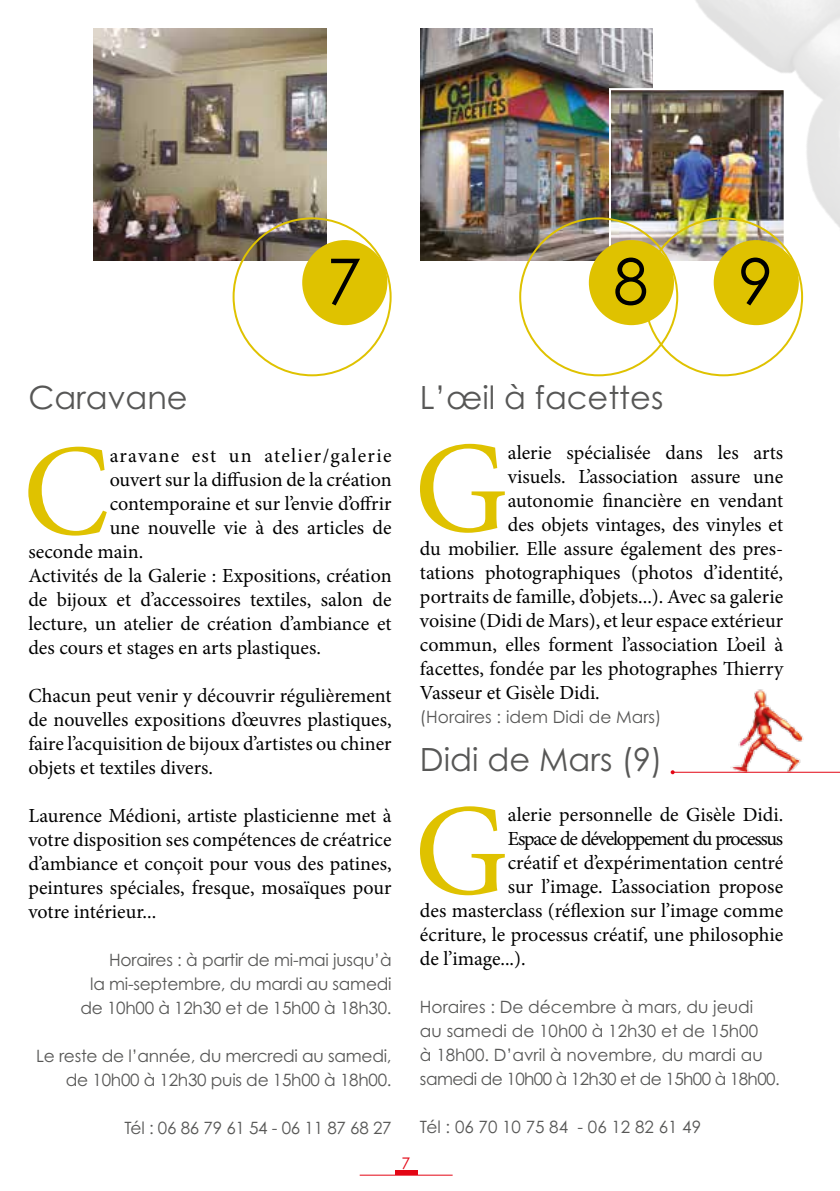
<style>
.page{position:relative;width:840px;height:1191px;background:#fff}
.page>*{position:absolute;margin:0;border:0;box-sizing:border-box;transform-origin:0 0}
.t1{font:130.8px "Minion Pro";color:#dfc200}
.t2{font:63.6px "Century Gothic Pro";color:#000}
.t3{font:32px "Century Gothic Pro";color:#575756}
.t4{font:20px/24px "Minion Pro";color:#000;text-align:justify}
.t5{font:20px "Minion Pro";letter-spacing:-.06em;color:#000}
.t6{font:20px "Minion Pro";letter-spacing:.065em;color:#000}
.t7{font:17px/24px "Century Gothic Pro";letter-spacing:-.015em;color:#575756;text-align:right}
.t8{font:16px "Century Gothic Pro";color:#e30615}
</style>
<div class="page">
<img style="left:387px;top:0;width:452px;height:775px">
<hr style="left:359px;top:1174px;width:93px;height:1px;background:#e30615">
<div style="left:395px;top:1170px;width:22px;height:5px;background:#e30615"></div>
<img style="left:94px;top:28px;width:232px;height:233px">
<div style="left:302px;top:240px;width:85px;height:85px;background:#dfc200;border-radius:50%"></div>
<img style="left:420px;top:28px;width:232px;height:233px">
<img style="left:729px;top:687px;width:75px;height:88px">
<hr style="left:672px;top:771px;width:167px;height:1px;background:#e30615">
<svg style="left:670px;top:770px;width:4px;height:4px"></svg>
<img style="left:611px;top:91px;width:171px;height:170px">
<div style="left:608px;top:88px;width:177px;height:177px;border:2px solid #fff"></div>
<div style="left:713px;top:240px;width:85px;height:85px;background:#dfc200;border-radius:50%"></div>
<div style="left:588px;top:240px;width:85px;height:85px;background:#dfc200;border-radius:50%"></div>
<h2 class="t2" style="left:326px;top:243px;width:37px">7</h2>
<h2 class="t2" style="left:612px;top:243px;width:37px">8</h2>
<h2 class="t2" style="left:737px;top:243px;width:37px">9</h2>
<h3 class="t3" style="left:28px;top:377px;width:161px">Caravane</h3>
<h1 class="t1" style="left:23px;top:404px;width:88px">C</h1>
<p class="t6" style="left:110px;top:442px;width:283px">aravane est un atelier/galerie</p>
<p class="t4" style="left:110px;top:467px;width:283px">ouvert sur la diffusion de la création</p>
<p class="t4" style="left:110px;top:491px;width:283px">contemporaine et sur l’envie d’offrir</p>
<p class="t4" style="left:110px;top:515px;width:283px">une nouvelle vie à des articles de</p>
<p class="t4" style="left:28px;top:539px;width:116px">seconde main.</p>
<p class="t4" style="left:28px;top:563px;width:364px">Activités de la Galerie : Expositions, création</p>
<p class="t4" style="left:28px;top:587px;width:364px">de bijoux et d’accessoires textiles, salon de</p>
<p class="t4" style="left:28px;top:611px;width:364px">lecture, un atelier de création d’ambiance et</p>
<p class="t4" style="left:28px;top:635px;width:294px">des cours et stages en arts plastiques.</p>
<p class="t4" style="left:28px;top:683px;width:364px">Chacun peut venir y découvrir régulièrement de nouvelles expositions d’œuvres plastiques, faire l’acquisition de bijoux d’artistes ou chiner objets et textiles divers.</p>
<p class="t4" style="left:28px;top:803px;width:364px">Laurence Médioni, artiste plasticienne met à votre disposition ses compétences de créatrice d’ambiance et conçoit pour vous des patines, peintures spéciales, fresque, mosaïques pour votre intérieur...</p>
<p class="t7" style="left:80px;top:947px;width:312px">Horaires : à partir de mi-mai jusqu’à<br>la mi-septembre, du mardi au samedi de 10h00 à 12h30 et de 15h00 à 18h30.</p>
<p class="t7" style="left:36px;top:1043px;width:356px">Le reste de l’année, du mercredi au samedi, de 10h00 à 12h30 puis de 15h00 à 18h00.</p>
<p class="t7" style="left:124px;top:1115px;width:268px">Tél : 06 86 79 61 54 - 06 11 87 68 27</p>
<p class="t8" style="left:401px;top:1153px;width:10px">7</p>
<h3 class="t3" style="left:420px;top:377px;width:245px">L’œil à facettes</h3>
<h1 class="t1" style="left:414px;top:401px;width:95px">G</h1>
<p class="t4" style="left:507px;top:440px;width:277px">alerie spécialisée dans les arts</p>
<p class="t4" style="left:507px;top:464px;width:277px">visuels. L’association assure une</p>
<p class="t4" style="left:507px;top:488px;width:277px">autonomie financière en vendant</p>
<p class="t4" style="left:507px;top:512px;width:277px">des objets vintages, des vinyles et</p>
<p class="t4" style="left:420px;top:536px;width:364px">du mobilier. Elle assure également des pres-</p>
<p class="t4" style="left:420px;top:560px;width:364px">tations photographiques (photos d’identité,</p>
<p class="t4" style="left:420px;top:584px;width:364px">portraits de famille, d’objets...). Avec sa galerie</p>
<p class="t4" style="left:420px;top:608px;width:364px">voisine (Didi de Mars), et leur espace extérieur</p>
<p class="t4" style="left:420px;top:632px;width:364px">commun, elles forment l’association L’oeil à</p>
<p class="t4" style="left:420px;top:656px;width:364px">facettes, fondée par les photographes Thierry</p>
<p class="t4" style="left:420px;top:680px;width:181px">Vasseur et Gisèle Didi.</p>
<p class="t7" style="left:420px;top:704px;width:243px">(Horaires : idem Didi de Mars)</p>
<h3 class="t3" style="left:420px;top:740px;width:244px">Didi de Mars (9)</h3>
<h1 class="t1" style="left:414px;top:764px;width:95px">G</h1>
<p class="t4" style="left:507px;top:803px;width:277px">alerie personnelle de Gisèle Didi.</p>
<p class="t5" style="left:507px;top:825px;width:277px">Espace de développement du processus</p>
<p class="t4" style="left:507px;top:851px;width:277px">créatif et d’expérimentation centré</p>
<p class="t4" style="left:507px;top:875px;width:277px">sur l’image. L’association propose</p>
<p class="t4" style="left:420px;top:899px;width:364px">des masterclass (réflexion sur l’image comme</p>
<p class="t4" style="left:420px;top:923px;width:364px">écriture, le processus créatif, une philosophie</p>
<p class="t4" style="left:420px;top:947px;width:107px">de l’image...).</p>
<p class="t7" style="left:420px;top:995px;width:361px;text-align:left">Horaires : De décembre à mars, du jeudi<br>au samedi de 10h00 à 12h30 et de 15h00<br>à 18h00. D’avril à novembre, du mardi au samedi de 10h00 à 12h30 et de 15h00 à 18h00.</p>
<p class="t7" style="left:420px;top:1115px;width:282px">Tél : 06 70 10 75 84 - 06 12 82 61 49</p>
</div>
